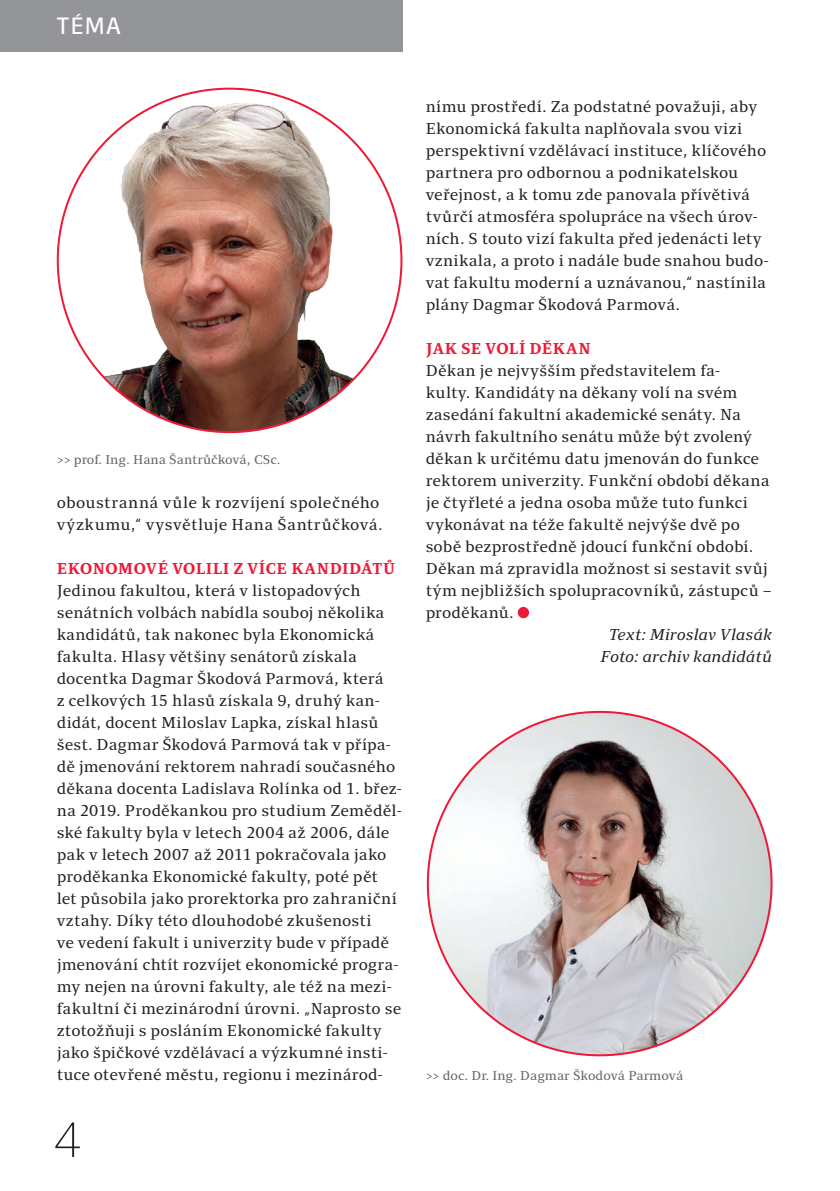
<style>
.page{position:relative;width:840px;height:1191px;background:#fff}
.page>*{position:absolute;margin:0;border:0;box-sizing:border-box;transform-origin:0 0}
.t1{font:100 50px "Helvetica Neue LT Pro";color:#231f20}
.t2{font:24px "Clara Sans";color:#fff}
.t3{font:16px/22px "Clara Serif";letter-spacing:.01em;color:#231f20}
.t4{font:700 16px "Clara Serif";letter-spacing:.01em;color:#ed1a38}
.t5{font:italic 16px/22px "Clara Serif";letter-spacing:.005em;color:#231f20;text-align:center}
.t6{font:13px "Clara Serif";color:#636366}
</style>
<div class="page">
<div style="left:0;top:0;width:403px;height:51px;background:#939598"></div>
<div style="left:517px;top:607px;width:12px;height:11px;background:#ed1a38;border-radius:50%"></div>
<img style="left:427px;top:712px;width:344px;height:343px;border-radius:172px">
<img style="left:58px;top:102px;width:343px;height:330px">
<h2 class="t2" style="left:57px;top:13px;width:66px">TÉMA</h2>
<p class="t6" style="left:57px;top:453px;width:225px">&gt;&gt; prof. Ing. Hana Šantrůčková, CSc.</p>
<p class="t3" style="left:57px;top:492px;width:327px">oboustranná vůle k rozvíjení společného výzkumu,“ vysvětluje Hana Šantrůčková.</p>
<p class="t4" style="left:57px;top:560px;width:340px">EKONOMOVÉ VOLILI Z VÍCE KANDIDÁTŮ</p>
<p class="t3" style="left:57px;top:580px;width:347px">Jedinou fakultou, která v listopadových senátních volbách nabídla souboj několika kandidátů, tak nakonec byla Ekonomická fakulta. Hlasy většiny senátorů získala docentka Dagmar Škodová Parmová, která<br>z celkových 15 hlasů získala 9, druhý kan&shy;didát, docent Miloslav Lapka, získal hlasů šest. Dagmar Škodová Parmová tak v přípa&shy;dě jmenování rektorem nahradí současného děkana docenta Ladislava Rolínka od 1. břez&shy;na 2019. Proděkankou pro studium Zeměděl&shy;ské fakulty byla v letech 2004 až 2006, dále pak v letech 2007 až 2011 pokračovala jako proděkanka Ekonomické fakulty, poté pět<br>let působila jako prorektorka pro zahraniční vztahy. Díky této dlouhodobé zkušenosti<br>ve vedení fakult i univerzity bude v případě jmenování chtít rozvíjet ekonomické progra&shy;my nejen na úrovni fakulty, ale též na mezi&shy;fakultní či mezinárodní úrovni. „Naprosto se ztotožňuji s posláním Ekonomické fakulty jako špičkové vzdělávací a výzkumné insti&shy;tuce otevřené městu, regionu i mezinárod-</p>
<h1 class="t1" style="left:54px;top:1110px;width:29px">4</h1>
<p class="t3" style="left:425px;top:96px;width:345px">nímu prostředí. Za podstatné považuji, aby Ekonomická fakulta naplňovala svou vizi perspektivní vzdělávací instituce, klíčového partnera pro odbornou a podnikatelskou veřejnost, a k tomu zde panovala přívětivá tvůrčí atmosféra spolupráce na všech úrov&shy;ních. S touto vizí fakulta před jedenácti lety vznikala, a proto i nadále bude snahou budo&shy;vat fakultu moderní a uznávanou,“ nastínila plány Dagmar Škodová Parmová.</p>
<p class="t4" style="left:425px;top:340px;width:166px">JAK SE VOLÍ DĚKAN</p>
<p class="t3" style="left:425px;top:360px;width:347px">Děkan je nejvyšším představitelem fa-<br>kulty. Kandidáty na děkany volí na svém zasedání fakultní akademické senáty. Na návrh fakultního senátu může být zvolený děkan k určitému datu jmenován do funkce rektorem univerzity. Funkční období děkana je čtyřleté a jedna osoba může tuto funkci vykonávat na téže fakultě nejvýše dvě po sobě bezprostředně jdoucí funkční období.<br>Děkan má zpravidla možnost si sestavit svůj tým nejbližších spolupracovníků, zástupců – proděkanů.</p>
<p class="t5" style="left:600px;top:624px;width:173px">Text: Miroslav Vlasák<br>Foto: archiv kandidátů</p>
<p class="t6" style="left:425px;top:1069px;width:259px">&gt;&gt; doc. Dr. Ing. Dagmar Škodová Parmová</p>
</div>
